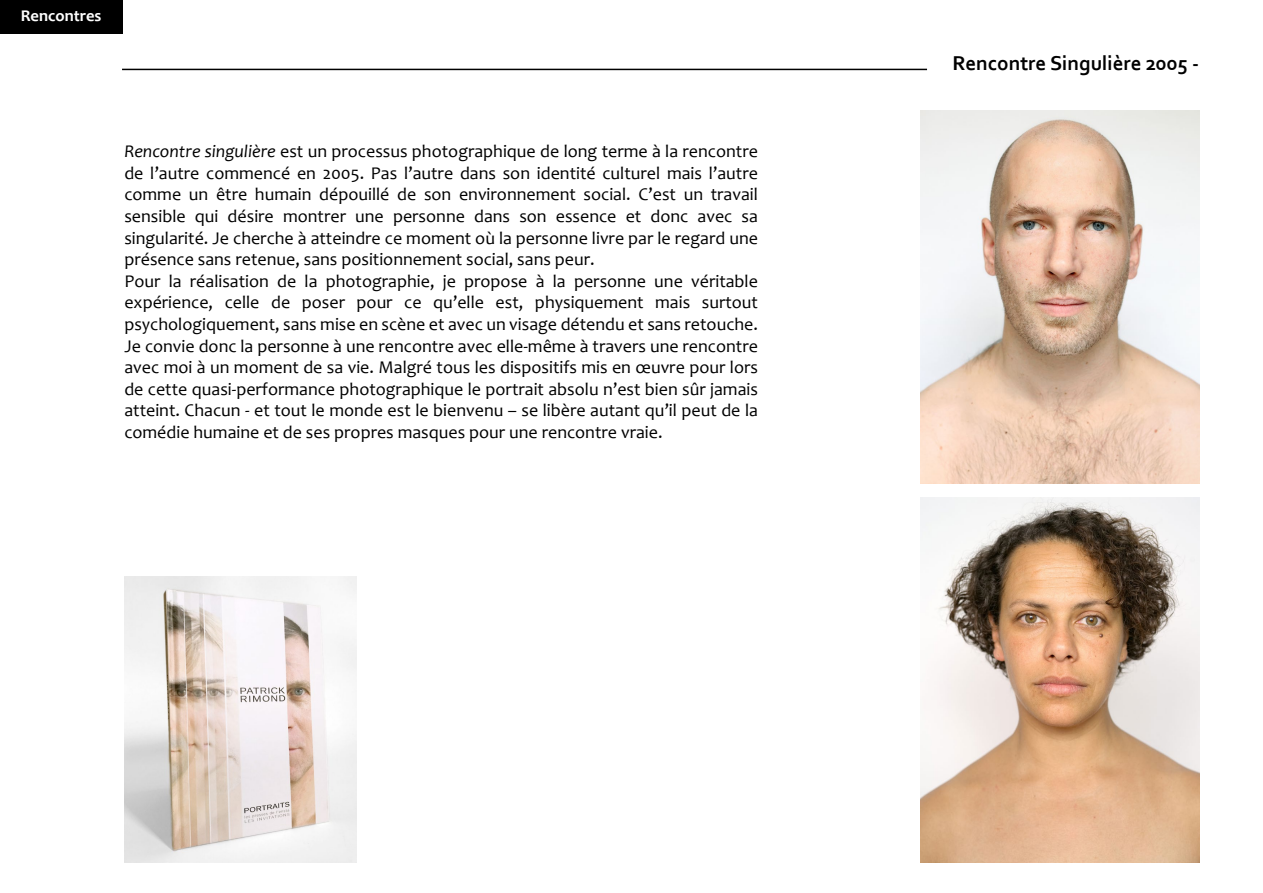
<style>
.page{position:relative;width:1263px;height:893px;background:#fff}
.page>*{position:absolute;margin:0;border:0;box-sizing:border-box;transform-origin:0 0}
.t1{font:700 21px "Corbel";color:#000}
.t2{font:18px/21.6px "Candara";color:#000}
.t3{font:700 16.5px "Candara";color:#fff}
.s1{font-style:italic}
</style>
<div class="page">
<hr style="left:122px;top:69px;width:805px;height:1px;background:#000">
<img style="left:920px;top:111px;width:279px;height:372px">
<img style="left:920px;top:498px;width:279px;height:365px">
<img style="left:124px;top:576px;width:233px;height:287px">
<div style="left:0;top:0;width:123px;height:33px;background:#000"></div>
<p class="t3" style="left:21px;top:5px;width:82px">Rencontres</p>
<p class="t2" style="left:124px;top:140px;width:635px"><span class="s1">Rencontre singulière</span> est un processus photographique de long terme à la rencontre de l’autre commencé en 2005. Pas l’autre dans son identité culturel mais l’autre comme un être humain dépouillé de son environnement social. C’est un travail sensible qui désire montrer une personne dans son essence et donc avec sa singularité. Je cherche à atteindre ce moment où la personne livre par le regard une présence sans retenue, sans positionnement social, sans peur.<br>Pour la réalisation de la photographie, je propose à la personne une véritable expérience, celle de poser pour ce qu’elle est, physiquement mais surtout psychologiquement, sans mise en scène et avec un visage détendu et sans retouche.<br>Je convie donc la personne à une rencontre avec elle-même à travers une rencontre avec moi à un moment de sa vie. Malgré tous les dispositifs mis en œuvre pour lors de cette quasi-performance photographique le portrait absolu n’est bien sûr jamais atteint. Chacun - et tout le monde est le bienvenu – se libère autant qu’il peut de la comédie humaine et de ses propres masques pour une rencontre vraie.</p>
<p class="t1" style="left:952px;top:50px;width:248px">Rencontre Singulière 2005 -</p>
</div>
